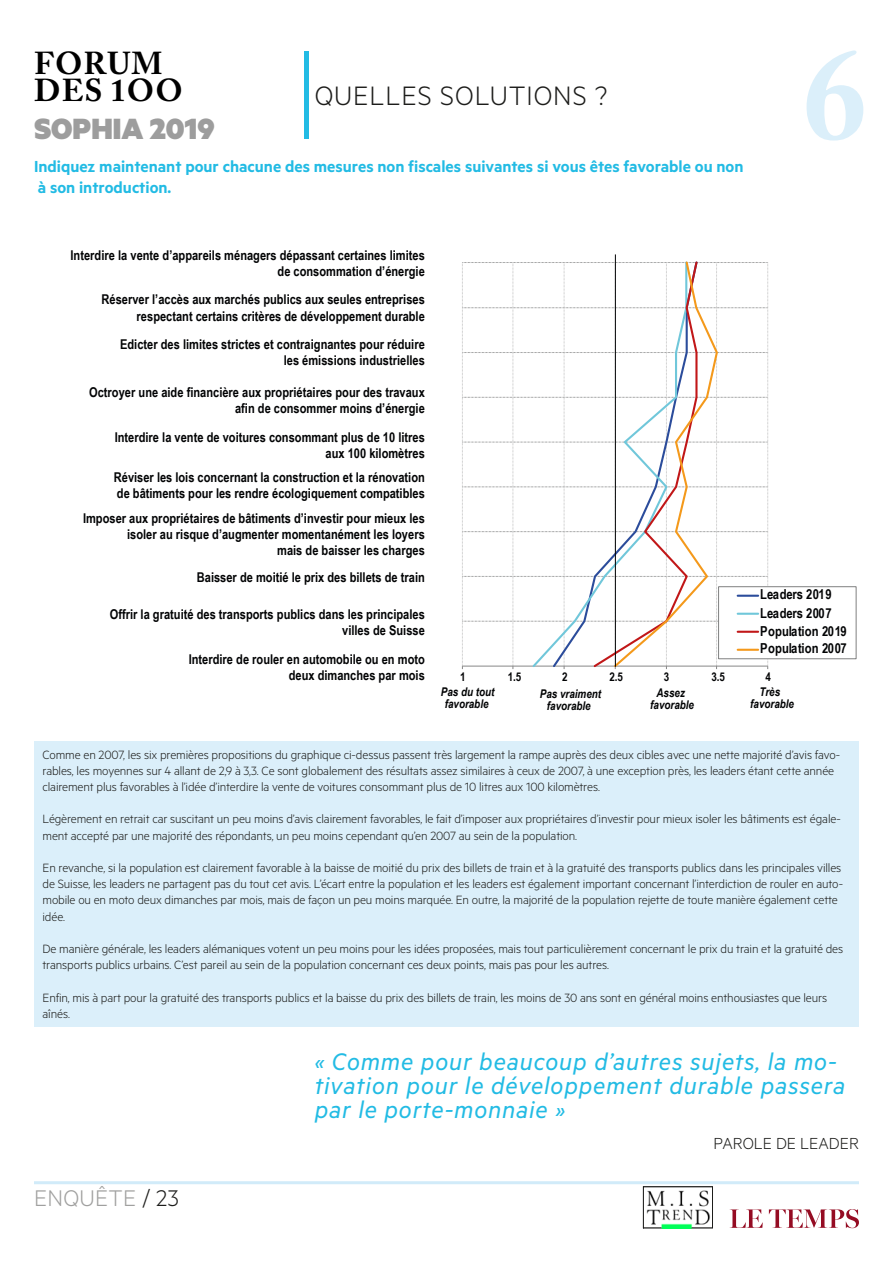
<style>
.page{position:relative;width:893px;height:1263px;background:#fff}
.page>*{position:absolute;margin:0;border:0;box-sizing:border-box;transform-origin:0 0}
.t1{font:700 129px "Adobe Caslon Pro";color:#dbeffa}
.t2{font:900 33px "Metric";color:#9d9d9d}
.t3{font:700 31.5px/27px "Adobe Caslon Pro";letter-spacing:.035em;color:#000}
.t4{font:300 30px "Metric";letter-spacing:.03em;color:#1d1d1b}
.t5{font:italic 27px/24px "Metric";letter-spacing:.03em;color:#22bbe4}
.t6{font:300 25.5px "Metric";letter-spacing:.01em;color:#a0a09f}
.t7{font:600 18px/21.6px "Metric";color:#22bbe4}
.t8{font:300 18px "Metric";color:#1d1d1b}
.t9{font:700 13.8px/18px "Arial Narrow";color:#020304}
.t10{font:300 13.5px/16.2px "Metric";letter-spacing:-.01em;color:#1d1d1b}
.t11{font:700 13.5px/16.2px "Arial Narrow";color:#020304;text-align:right}
.t12{font:italic 700 12px/11.7px "Arial Narrow";color:#020304;text-align:center}
.t13{font:700 12px "Arial Narrow";color:#020304}
.s1{color:#1d1d1b}
</style>
<div class="page">
<svg style="left:730px;top:1209px;width:33px;height:19px"></svg>
<svg style="left:769px;top:1209px;width:90px;height:19px"></svg>
<hr style="left:34px;top:1181px;width:825px;height:3px;background:#d1ebf9">
<svg style="left:643px;top:1186px;width:70px;height:42px"></svg>
<hr style="left:304px;top:51px;width:4px;height:88px;background:#22bbe4">
<div style="left:34px;top:741px;width:825px;height:285px;background:#dbeffa"></div>
<svg style="left:462px;top:260px;width:306px;height:409px"></svg>
<div style="left:719px;top:587px;width:137px;height:72px;background:#fff"></div>
<div style="left:718px;top:586px;width:138px;height:73px;border:1px solid #808181"></div>
<hr style="left:738px;top:595px;width:20px;height:2px;background:#2b4c9b">
<hr style="left:738px;top:613px;width:20px;height:2px;background:#70c7da">
<hr style="left:738px;top:631px;width:20px;height:2px;background:#c11718">
<hr style="left:738px;top:649px;width:20px;height:2px;background:#f4991b">
<hr style="left:615px;top:254px;width:1px;height:413px;background:#020304">
<h3 class="t3" style="left:34px;top:49px;width:150px">FORUM<br>DES 1OO</h3>
<h2 class="t2" style="left:34px;top:108px;width:182px">SOPHIA 2019</h2>
<h3 class="t4" style="left:315px;top:78px;width:294px">QUELLES SOLUTIONS ?</h3>
<h3 class="t7" style="left:34px;top:155px;width:711px">Indiquez maintenant pour chacune des mesures non fiscales suivantes si vous êtes favorable ou non à son introduction.</h3>
<h1 class="t1" style="left:803px;top:19px;width:66px">6</h1>
<p class="t11" style="left:71px;top:246px;width:356px">Interdire la vente d’appareils ménagers dépassant certaines limites de consommation d’énergie</p>
<p class="t11" style="left:102px;top:291px;width:325px">Réserver l’accès aux marchés publics aux seules entreprises respectant certains critères de développement durable</p>
<p class="t11" style="left:120px;top:335px;width:306px">Edicter des limites strictes et contraignantes pour réduire les émissions industrielles</p>
<p class="t11" style="left:89px;top:383px;width:337px">Octroyer une aide financière aux propriétaires pour des travaux afin de consommer moins d’énergie</p>
<p class="t11" style="left:115px;top:429px;width:312px">Interdire la vente de voitures consommant plus de 10 litres aux 100 kilomètres</p>
<p class="t11" style="left:114px;top:468px;width:312px;text-align:left">Réviser les lois concernant la construction et la rénovation de bâtiments pour les rendre écologiquement compatibles</p>
<p class="t11" style="left:83px;top:509px;width:343px">Imposer aux propriétaires de bâtiments d’investir pour mieux les isoler au risque d’augmenter momentanément les loyers<br>mais de baisser les charges</p>
<p class="t11" style="left:197px;top:569px;width:230px">Baisser de moitié le prix des billets de train</p>
<p class="t11" style="left:110px;top:605px;width:317px">Offrir la gratuité des transports publics dans les principales villes de Suisse</p>
<p class="t11" style="left:189px;top:651px;width:238px">Interdire de rouler en automobile ou en moto deux dimanches par mois</p>
<p class="t9" style="left:760px;top:585px;width:88px">Leaders 2019<br>Leaders 2007<br>Population 2019<br>Population 2007</p>
<p class="t12" style="left:750px;top:686px;width:45px">Très favorable</p>
<p class="t13" style="left:460px;top:667px;width:7px">1</p>
<p class="t13" style="left:508px;top:667px;width:15px">1.5</p>
<p class="t13" style="left:562px;top:667px;width:7px">2</p>
<p class="t13" style="left:610px;top:667px;width:15px">2.5</p>
<p class="t13" style="left:664px;top:667px;width:7px">3</p>
<p class="t13" style="left:711px;top:667px;width:15px">3.5</p>
<p class="t13" style="left:765px;top:667px;width:7px">4</p>
<p class="t12" style="left:441px;top:686px;width:55px">Pas du tout favorable</p>
<p class="t12" style="left:650px;top:686px;width:45px">Assez favorable</p>
<p class="t12" style="left:540px;top:687px;width:63px">Pas vraiment favorable</p>
<p class="t10" style="left:43px;top:746px;width:799px">Comme en 2007, les six premières propositions du graphique ci-dessus passent très largement la rampe auprès des deux cibles avec une nette majorité d’avis favo&shy;rables, les moyennes sur 4 allant de 2,9 à 3,3. Ce sont globalement des résultats assez similaires à ceux de 2007, à une exception près, les leaders étant cette année clairement plus favorables à l’idée d’interdire la vente de voitures consommant plus de 10 litres aux 100 kilomètres.</p>
<p class="t10" style="left:43px;top:810px;width:800px">Légèrement en retrait car suscitant un peu moins d’avis clairement favorables, le fait d’imposer aux propriétaires d’investir pour mieux isoler les bâtiments est égale&shy;ment accepté par une majorité des répondants, un peu moins cependant qu’en 2007 au sein de la population.</p>
<p class="t10" style="left:43px;top:859px;width:802px">En revanche, si la population est clairement favorable à la baisse de moitié du prix des billets de train et à la gratuité des transports publics dans les principales villes de Suisse, les leaders ne partagent pas du tout cet avis. L’écart entre la population et les leaders est également important concernant l’interdiction de rouler en auto&shy;mobile ou en moto deux dimanches par mois, mais de façon un peu moins marquée. En outre, la majorité de la population rejette de toute manière également cette idée.</p>
<p class="t10" style="left:43px;top:940px;width:802px">De manière générale, les leaders alémaniques votent un peu moins pour les idées proposées, mais tout particulièrement concernant le prix du train et la gratuité des transports publics urbains. C’est pareil au sein de la population concernant ces deux points, mais pas pour les autres.</p>
<p class="t10" style="left:43px;top:989px;width:786px">Enfin, mis à part pour la gratuité des transports publics et la baisse du prix des billets de train, les moins de 30 ans sont en général moins enthousiastes que leurs aînés.</p>
<h3 class="t6" style="left:34px;top:1183px;width:147px">ENQUÊTE <span class="s1">/ 23</span></h3>
<h3 class="t5" style="left:315px;top:1048px;width:532px">« Comme pour beaucoup d’autres sujets, la mo&shy;tivation pour le développement durable passera par le porte-monnaie »</h3>
<h3 class="t8" style="left:714px;top:1133px;width:147px">PAROLE DE LEADER</h3>
</div>
